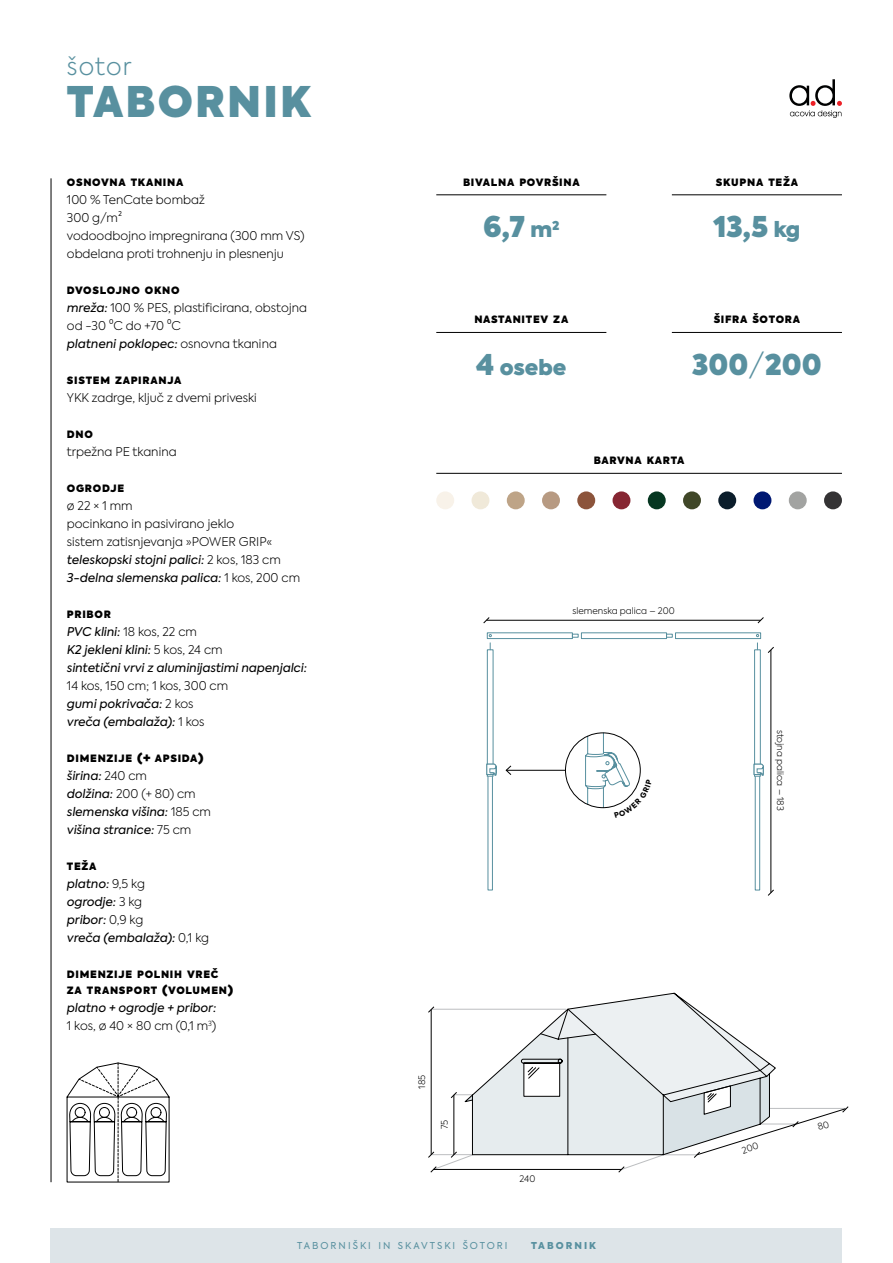
<style>
.page{position:relative;width:893px;height:1263px;background:#fff}
.page>*{position:absolute;margin:0;border:0;box-sizing:border-box;transform-origin:0 0}
.t1{font:800 42px "Axiforma";letter-spacing:.05em;color:#58909f}
.t2{font:800 28.5px "Axiforma";color:#58909f}
.t3{font:300 24px "Axiforma";letter-spacing:.045em;color:#58909f}
.t4{font:800 21px "Axiforma";color:#58909f}
.t5{font:300 12px/18px "Axiforma";color:#000}
.t6{font:italic 12px/18px "Axiforma";color:#000}
.t7{font:800 10.05px/16.5px "Axiforma";letter-spacing:.07em;color:#000}
.t8{font:9.45px "Axiforma";letter-spacing:.215em;color:#58909f}
.t9{font:900 9.45px "Axiforma";letter-spacing:.215em;color:#58909f}
.t10{font:300 9px "Axiforma";color:#000}
.s1{font-weight:400;font-style:italic}
.s2{font-weight:300;font-style:normal}
.s3{font-size:12px}
.s4{font-size:21px}
.s5{font-size:28.5px}
.s6{font-weight:300}
</style>
<div class="page">
<hr style="left:51px;top:178px;width:1px;height:1004px;background:#000">
<svg style="left:789px;top:79px;width:53px;height:39px"></svg>
<hr style="left:672px;top:194px;width:170px;height:1px;background:#000">
<hr style="left:672px;top:332px;width:170px;height:1px;background:#000">
<hr style="left:436px;top:194px;width:170px;height:1px;background:#000">
<hr style="left:436px;top:332px;width:170px;height:1px;background:#000">
<hr style="left:436px;top:473px;width:406px;height:1px;background:#000">
<div style="left:51px;top:1229px;width:791px;height:34px;background:#dde4e8"></div>
<svg style="left:67px;top:1063px;width:102px;height:119px"></svg>
<div style="left:436px;top:491px;width:18px;height:18px;background:#f8f2e9;border-radius:50%"></div>
<div style="left:472px;top:491px;width:17px;height:18px;background:#f0e9d9;border-radius:50%"></div>
<div style="left:542px;top:491px;width:18px;height:18px;background:#b79a82;border-radius:50%"></div>
<div style="left:507px;top:491px;width:18px;height:18px;background:#bea487;border-radius:50%"></div>
<div style="left:577px;top:491px;width:18px;height:18px;background:#8c543b;border-radius:50%"></div>
<div style="left:612px;top:491px;width:18px;height:18px;background:#862632;border-radius:50%"></div>
<div style="left:683px;top:491px;width:18px;height:18px;background:#404728;border-radius:50%"></div>
<div style="left:648px;top:491px;width:18px;height:18px;background:#063721;border-radius:50%"></div>
<div style="left:718px;top:491px;width:18px;height:18px;background:#0b1d2b;border-radius:50%"></div>
<div style="left:789px;top:491px;width:18px;height:18px;background:#a2a3a1;border-radius:50%"></div>
<div style="left:753px;top:491px;width:18px;height:18px;background:#001872;border-radius:50%"></div>
<div style="left:824px;top:491px;width:18px;height:18px;background:#343334;border-radius:50%"></div>
<hr style="left:486px;top:620px;width:275px;height:1px;background:#000">
<svg style="left:483px;top:617px;width:7px;height:6px"></svg>
<svg style="left:757px;top:617px;width:7px;height:6px"></svg>
<svg style="left:486px;top:632px;width:288px;height:264px"></svg>
<svg style="left:428px;top:993px;width:421px;height:179px"></svg>
<h3 class="t3" style="left:67px;top:51px;width:66px">šotor</h3>
<h1 class="t1" style="left:67px;top:71px;width:245px">TABORNIK</h1>
<p class="t7" style="left:67px;top:174px;width:118px">OSNOVNA TKANINA</p>
<p class="t5" style="left:67px;top:190px;width:239px">100 % TenCate bombaž<br>300 g/m²<br>vodoodbojno impregnirana (300 mm VS) obdelana proti trohnenju in plesnenju</p>
<p class="t7" style="left:67px;top:282px;width:114px">DVOSLOJNO OKNO</p>
<p class="t5" style="left:67px;top:298px;width:242px"><span class="s1">mreža:</span> 100 % PES, plastificirana, obstojna od -30 ⁰C do +70 ⁰C<br><span class="s1">platneni poklopec:</span> osnovna tkanina</p>
<p class="t7" style="left:67px;top:372px;width:116px">SISTEM ZAPIRANJA</p>
<p class="t5" style="left:67px;top:388px;width:191px">YKK zadrge, ključ z dvemi priveski</p>
<p class="t7" style="left:67px;top:426px;width:28px">DNO</p>
<p class="t5" style="left:67px;top:442px;width:111px">trpežna PE tkanina</p>
<p class="t7" style="left:67px;top:480px;width:59px">OGRODJE</p>
<p class="t5" style="left:67px;top:496px;width:235px">ø 22 × 1 mm<br>pocinkano in pasivirano jeklo<br>sistem zatisnjevanja »POWER GRIP« <span class="s1">teleskopski stojni palici:</span> 2 kos, 183 cm<br><span class="s1">3-delna slemenska palica:</span> 1 kos, 200 cm</p>
<p class="t7" style="left:67px;top:606px;width:46px">PRIBOR</p>
<p class="t6" style="left:67px;top:623px;width:241px">PVC klini: <span class="s2">18 kos, 22 cm<br></span>K2 jekleni klini: <span class="s2">5 kos, 24 cm<br></span>sintetični vrvi z aluminijastimi napenjalci:</p>
<p class="t5" style="left:67px;top:676px;width:163px">14 kos, 150 cm; 1 kos, 300 cm <span class="s1">gumi pokrivača:</span> 2 kos <span class="s1">vreča (embalaža):</span> 1 kos</p>
<p class="t7" style="left:67px;top:750px;width:138px">DIMENZIJE <span class="s3">(+</span> APSIDA<span class="s3">)</span></p>
<p class="t6" style="left:67px;top:767px;width:146px">širina: <span class="s2">240 cm<br></span>dolžina: <span class="s2">200 (+ 80) cm </span>slemenska višina: <span class="s2">185 cm </span>višina stranice: <span class="s2">75 cm</span></p>
<p class="t7" style="left:67px;top:858px;width:31px">TEŽA</p>
<p class="t6" style="left:67px;top:875px;width:144px">platno: <span class="s2">9,5 kg<br></span>ogrodje: <span class="s2">3 kg<br></span>pribor: <span class="s2">0,9 kg<br></span>vreča (embalaža): <span class="s2">0,1 kg</span></p>
<p class="t7" style="left:67px;top:966px;width:168px">DIMENZIJE POLNIH VREČ<br>ZA TRANSPORT <span class="s3">(</span>VOLUMEN<span class="s3">)</span></p>
<p class="t6" style="left:67px;top:999px;width:151px">platno + ogrodje + pribor:<br><span class="s2">1 kos, ø 40 × 80 cm (0,1 m</span><sup>3</sup><span class="s2">)</span></p>
<p class="t7" style="left:463px;top:174px;width:118px">BIVALNA POVRŠINA</p>
<h2 class="t2" style="left:483px;top:206px;width:78px">6,7 <span class="s4">m</span><sup>2</sup></h2>
<p class="t7" style="left:474px;top:312px;width:95px">NASTANITEV ZA</p>
<h3 class="t4" style="left:476px;top:352px;width:92px"><span class="s5">4</span> osebe</h3>
<p class="t7" style="left:716px;top:174px;width:84px">SKUPNA TEŽA</p>
<h2 class="t2" style="left:713px;top:206px;width:88px">13,5 <span class="s4">kg</span></h2>
<p class="t7" style="left:714px;top:312px;width:88px">ŠIFRA ŠOTORA</p>
<h2 class="t2" style="left:692px;top:344px;width:131px">300<span class="s6">/</span>200</h2>
<p class="t7" style="left:594px;top:453px;width:92px">BARVNA KARTA</p>
<p class="t10" style="left:572px;top:605px;width:104px">slemenska palica – 200</p>
<p class="t10" style="left:786px;top:730px;width:83px;rotate:90deg">stojna palica – 183</p>
<p class="t10" style="left:416px;top:1089px;width:15px;rotate:-90deg">185</p>
<p class="t10" style="left:439px;top:1129px;width:11px;rotate:-90deg">75</p>
<p class="t10" style="left:520px;top:1173px;width:17px">240</p>
<p class="t8" style="left:297px;top:1240px;width:212px">TABORNIŠKI IN SKAVTSKI ŠOTORI</p>
<p class="t9" style="left:531px;top:1239px;width:67px">TABORNIK</p>
</div>
